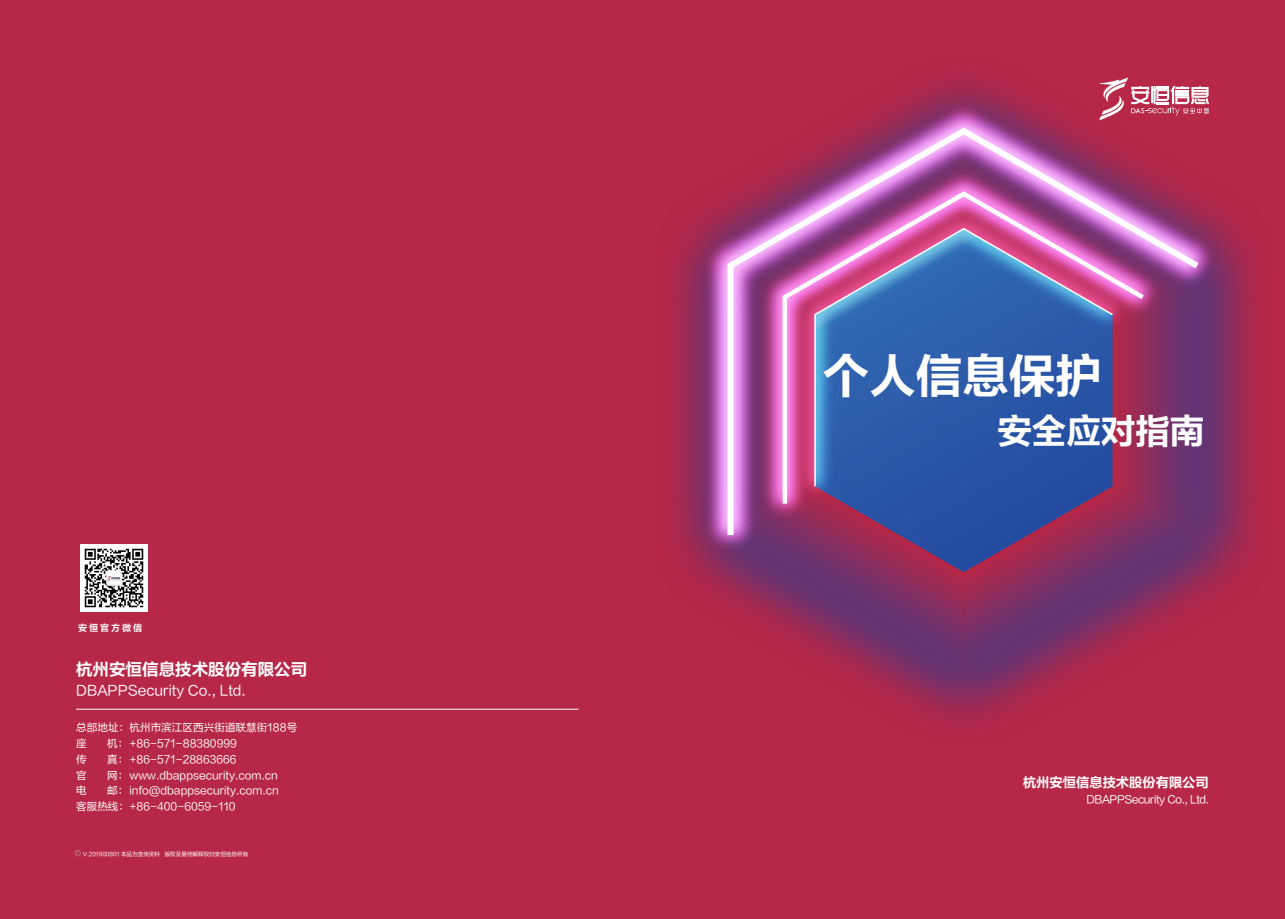
<style>
.page{position:relative;width:1285px;height:919px;background:#fff}
.page>*{position:absolute;margin:0;border:0;box-sizing:border-box;transform-origin:0 0}
.t1{font:46.5px "FZLTCHJW GB1 0";color:#fff}
.t2{font:34.5px "FZLTCHJW GB1 0";color:#fff}
.t3{font:16.5px "FZLTCHJW GB1 0";color:#fff}
.t4{font:13.5px "FZLTHJW GB1 0";color:#fff}
.t5{font:13.2px "FZLTCHJW GB1 0";color:#fff}
.t6{font:10.5px/15.8px "FZLTHJW GB1 0";color:#fff;text-align:justify}
.t7{font:10.5px "FZLTHJW GB1 0";letter-spacing:-.04em;color:#fff}
.t8{font:9px "FZLTCHJW GB1 0";letter-spacing:.21em;color:#fff}
.t9{font:5.55px "FZLTHJW GB1 0";color:#fff}
</style>
<div class="page">
<div style="left:642px;top:0;width:642px;height:918px;background:#b72747"></div>
<div style="left:0;top:0;width:642px;height:918px;background:#b72747"></div>
<svg style="left:963px;top:589px;width:253px;height:130px"></svg>
<svg style="left:713px;top:589px;width:250px;height:130px"></svg>
<img style="left:673px;top:77px;width:582px;height:512px">
<svg style="left:724px;top:124px;width:480px;height:417px"></svg>
<svg style="left:813px;top:227px;width:301px;height:260px"></svg>
<svg style="left:75px;top:850px;width:6px;height:6px"></svg>
<hr style="left:76px;top:708px;width:502px;height:1px;background:#fff">
<img style="left:81px;top:544px;width:66px;height:67px">
<p class="t8" style="left:78px;top:623px;width:65px">安恒官方微信</p>
<h3 class="t3" style="left:76px;top:660px;width:232px">杭州安恒信息技术股份有限公司</h3>
<p class="t4" style="left:76px;top:682px;width:171px">DBAPPSecurity Co., Ltd.</p>
<p class="t6" style="left:76px;top:720px;width:222px">总部地址：杭州市滨江区西兴街道联慧街188号</p>
<p class="t6" style="left:107px;top:735px;width:131px">机：+86-571-88380999</p>
<p class="t6" style="left:107px;top:751px;width:131px">真：+86-571-28863666</p>
<p class="t6" style="left:107px;top:767px;width:172px">网：www.dbappsecurity.com.cn</p>
<p class="t6" style="left:107px;top:783px;width:173px">邮：info@dbappsecurity.com.cn</p>
<p class="t6" style="left:76px;top:798px;width:161px">客服热线：+86-400-6059-110</p>
<p class="t6" style="left:76px;top:735px;width:12px">座传官电</p>
<p class="t9" style="left:83px;top:850px;width:167px">V.201900801 本品为宣传资料 版权及最终解释权归安恒信息所有</p>
<h1 class="t1" style="left:822px;top:350px;width:280px">个人信息保护</h1>
<h2 class="t2" style="left:997px;top:412px;width:208px">安全应对指南</h2>
<p class="t5" style="left:1022px;top:775px;width:187px">杭州安恒信息技术股份有限公司</p>
<p class="t7" style="left:1086px;top:793px;width:124px">DBAPPSecurity Co., Ltd.</p>
</div>
